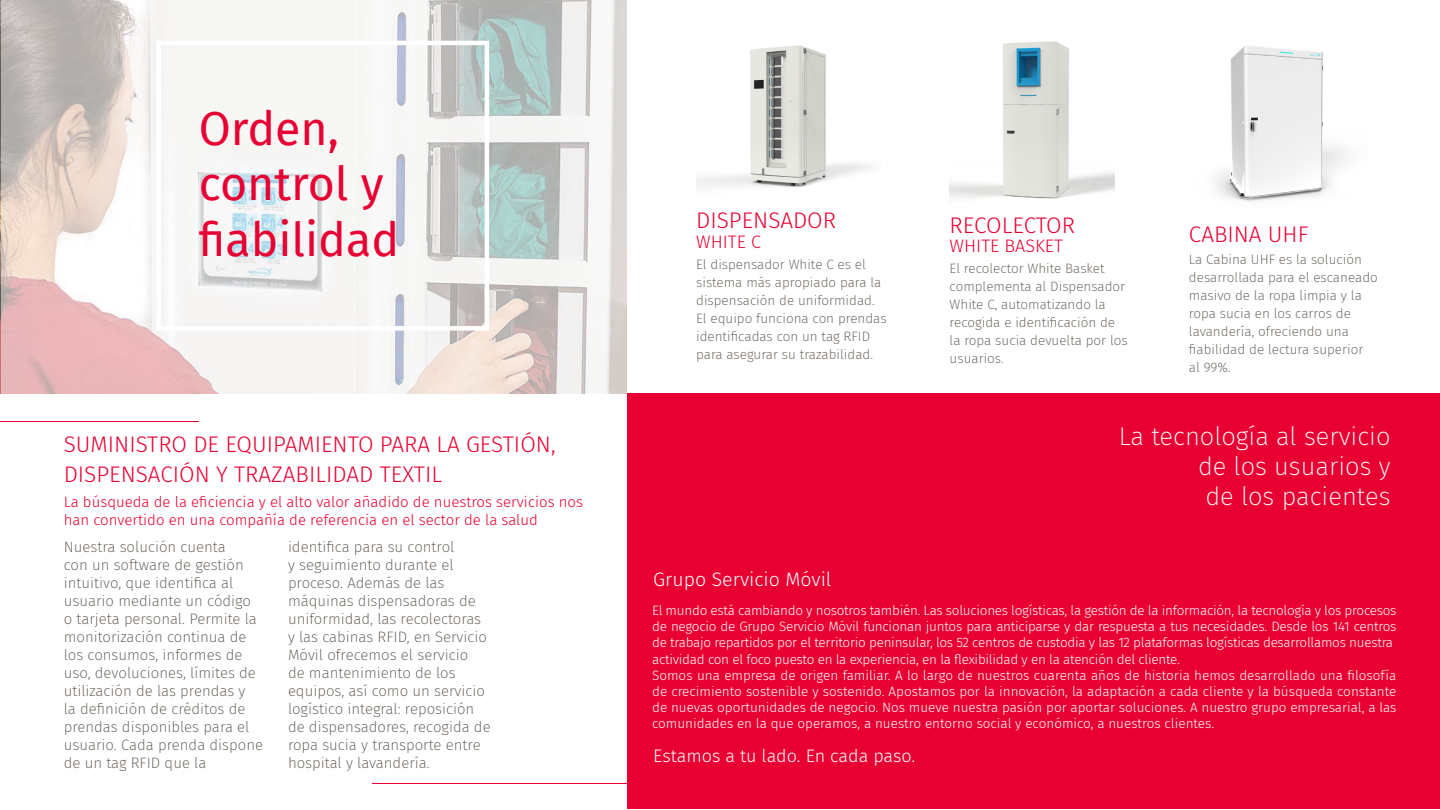
<style>
.page{position:relative;width:1440px;height:810px;background:#fff}
.page>*{position:absolute;margin:0;border:0;box-sizing:border-box;transform-origin:0 0}
.t1{font:46.5px/55.8px "Fira Sans";color:#e80032}
.t2{font:200 25.5px/30px "Fira Sans";color:#fff;text-align:justify}
.t3{font:300 22.5px/30px "Fira Sans";color:#e80032}
.t4{font:300 19.5px "Fira Sans";color:#fff}
.t5{font:300 18px "Fira Sans";color:#fff}
.t6{font:300 18px "Fira Sans";color:#e80032}
.t7{font:200 15px/18px "Fira Sans";color:#5b534b}
.t8{font:300 15px/18px "Fira Sans";color:#e80032}
.t9{font:300 13.5px/16.2px "Fira Sans";letter-spacing:-.02em;color:#fff}
.t10{font:200 13.5px/18px "Fira Sans";color:#5b534b}
</style>
<div class="page">
<img style="left:950px;top:41px;width:164px;height:158px">
<svg style="left:2px;top:0;width:625px;height:394px;fill:#f5f4f2"></svg>
<div style="left:627px;top:394px;width:813px;height:415px;background:#e80032"></div>
<img style="left:696px;top:45px;width:175px;height:142px">
<img style="left:1216px;top:46px;width:130px;height:156px">
<h1 class="t1" style="left:199px;top:99px;width:202px">Orden, control y fiabilidad</h1>
<h3 class="t3" style="left:64px;top:429px;width:493px">SUMINISTRO DE EQUIPAMIENTO PARA LA GESTIÓN,<br>DISPENSACIÓN Y TRAZABILIDAD TEXTIL</h3>
<p class="t8" style="left:64px;top:492px;width:521px">La búsqueda de la eficiencia y el alto valor añadido de nuestros servicios nos han convertido en una compañía de referencia en el sector de la salud</p>
<p class="t7" style="left:64px;top:538px;width:201px">Nuestra solución cuenta<br>con un software de gestión intuitivo, que identifica al usuario mediante un código o tarjeta personal. Permite la monitorización continua de los consumos, informes de uso, devoluciones, límites de utilización de las prendas y<br>la definición de créditos de prendas disponibles para el usuario. Cada prenda dispone de un tag RFID que la</p>
<p class="t7" style="left:288px;top:538px;width:204px">identifica para su control<br>y seguimiento durante el proceso. Además de las máquinas dispensadoras de uniformidad, las recolectoras y las cabinas RFID, en Servicio<br>Móvil ofrecemos el servicio<br>de mantenimiento de los equipos, así como un servicio logístico integral: reposición de dispensadores, recogida de ropa sucia y transporte entre hospital y lavandería.</p>
<h3 class="t3" style="left:696px;top:205px;width:141px">DISPENSADOR</h3>
<h3 class="t6" style="left:696px;top:229px;width:66px">WHITE C</h3>
<p class="t10" style="left:696px;top:255px;width:192px">El dispensador White C es el sistema más apropiado para la dispensación de uniformidad.<br>El equipo funciona con prendas identificadas con un tag RFID para asegurar su trazabilidad.</p>
<h3 class="t3" style="left:950px;top:210px;width:127px">RECOLECTOR</h3>
<h3 class="t6" style="left:950px;top:233px;width:115px">WHITE BASKET</h3>
<p class="t10" style="left:950px;top:259px;width:180px">El recolector White Basket complementa al Dispensador<br>White C, automatizando la recogida e identificación de la ropa sucia devuelta por los usuarios.</p>
<p class="t10" style="left:1189px;top:250px;width:190px">La Cabina UHF es la solución desarrollada para el escaneado masivo de la ropa limpia y la ropa sucia en los carros de lavandería, ofreciendo una fiabilidad de lectura superior<br>al 99%.</p>
<h3 class="t3" style="left:1189px;top:219px;width:121px">CABINA UHF</h3>
<h2 class="t2" style="left:1198px;top:421px;width:194px;text-indent:-79px">La tecnología al servicio de los usuarios y de los pacientes</h2>
<h3 class="t4" style="left:653px;top:566px;width:180px">Grupo Servicio Móvil</h3>
<p class="t9" style="left:652px;top:602px;width:746px">El mundo está cambiando y nosotros también. Las soluciones logísticas, la gestión de la información, la tecnología y los procesos de negocio de Grupo Servicio Móvil funcionan juntos para anticiparse y dar respuesta a tus necesidades. Desde los 141 centros de trabajo repartidos por el territorio peninsular, los 52 centros de custodia y las 12 plataformas logísticas desarrollamos nuestra actividad con el foco puesto en la experiencia, en la flexibilidad y en la atención del cliente.<br>Somos una empresa de origen familiar. A lo largo de nuestros cuarenta años de historia hemos desarrollado una filosofía de crecimiento sostenible y sostenido. Apostamos por la innovación, la adaptación a cada cliente y la búsqueda constante de nuevas oportunidades de negocio. Nos mueve nuestra pasión por aportar soluciones. A nuestro grupo empresarial, a las comunidades en la que operamos, a nuestro entorno social y económico, a nuestros clientes.</p>
<h3 class="t5" style="left:653px;top:743px;width:264px">Estamos a tu lado. En cada paso.</h3>
</div>
